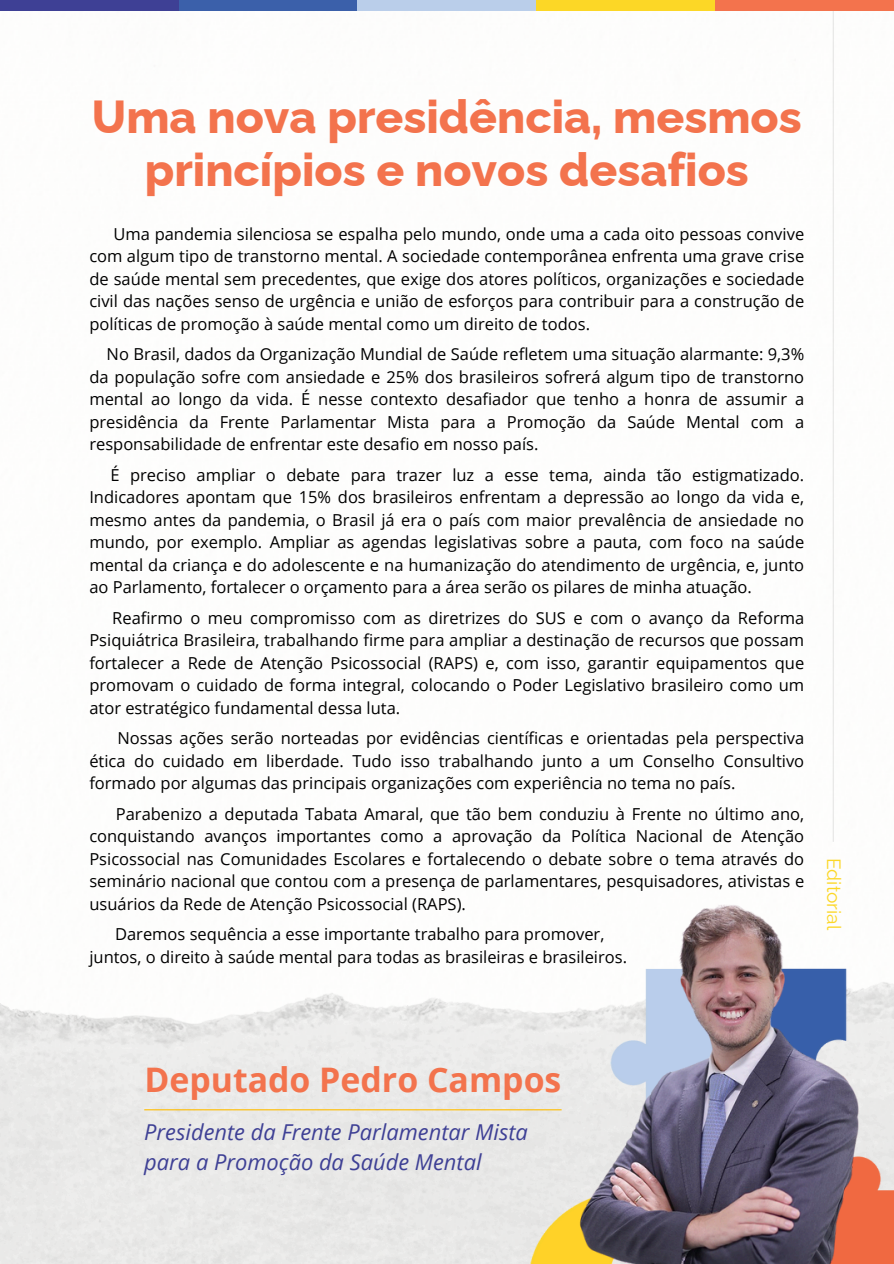
<style>
.page{position:relative;width:894px;height:1264px;background:#fff}
.page>*{position:absolute;margin:0;border:0;box-sizing:border-box;transform-origin:0 0}
.t1{font:800 46.2px/52.8px "Raleway";color:#f3734d;text-align:center}
.t2{font:700 33.75px "Open Sans";color:#f3734d}
.t3{font:italic 21.9px/29.5px "Open Sans";color:#3e4095}
.t4{font:19.2px "Raleway";color:#fcd726}
.t5{font:16.5px/22.5px "Open Sans";color:#000;text-align:justify}
</style>
<div class="page">
<img style="left:0;top:10px;width:893px;height:1253px">
<hr style="left:832px;top:0;width:1px;height:841px;background:#000">
<div style="left:0;top:0;width:179px;height:10px;background:#3e4095"></div>
<div style="left:179px;top:0;width:178px;height:10px;background:#3b60aa"></div>
<div style="left:357px;top:0;width:179px;height:10px;background:#baceea"></div>
<div style="left:536px;top:0;width:178px;height:10px;background:#fcd726"></div>
<div style="left:714px;top:0;width:179px;height:10px;background:#f3734d"></div>
<img style="left:523px;top:963px;width:38px;height:300px">
<img style="left:561px;top:875px;width:332px;height:388px">
<hr style="left:144px;top:1109px;width:417px;height:1px;background:#ffbc00">
<p class="t1" style="left:92px;top:90px;width:711px">Uma nova presidência, mesmos princípios e novos desafios</p>
<p class="t5" style="left:89px;top:222px;width:716px;text-indent:24px">Uma pandemia silenciosa se espalha pelo mundo, onde uma a cada oito pessoas convive com algum tipo de transtorno mental. A sociedade contemporânea enfrenta uma grave crise de saúde mental sem precedentes, que exige dos atores políticos, organizações e sociedade civil das nações senso de urgência e união de esforços para contribuir para a construção de políticas de promoção à saúde mental como um direito de todos.</p>
<p class="t5" style="left:89px;top:343px;width:716px;text-indent:17px">No Brasil, dados da Organização Mundial de Saúde refletem uma situação alarmante: 9,3% da população sofre com ansiedade e 25% dos brasileiros sofrerá algum tipo de transtorno mental ao longo da vida. É nesse contexto desafiador que tenho a honra de assumir a presidência da Frente Parlamentar Mista para a Promoção da Saúde Mental com a responsabilidade de enfrentar este desafio em nosso país.</p>
<p class="t5" style="left:89px;top:463px;width:716px;text-indent:21px">É preciso ampliar o debate para trazer luz a esse tema, ainda tão estigmatizado.<br>Indicadores apontam que 15% dos brasileiros enfrentam a depressão ao longo da vida e, mesmo antes da pandemia, o Brasil já era o país com maior prevalência de ansiedade no mundo, por exemplo. Ampliar as agendas legislativas sobre a pauta, com foco na saúde mental da criança e do adolescente e na humanização do atendimento de urgência, e, junto ao Parlamento, fortalecer o orçamento para a área serão os pilares de minha atuação.</p>
<p class="t5" style="left:89px;top:606px;width:716px;text-indent:23px">Reafirmo o meu compromisso com as diretrizes do SUS e com o avanço da Reforma Psiquiátrica Brasileira, trabalhando firme para ampliar a destinação de recursos que possam fortalecer a Rede de Atenção Psicossocial (RAPS) e, com isso, garantir equipamentos que promovam o cuidado de forma integral, colocando o Poder Legislativo brasileiro como um ator estratégico fundamental dessa luta.</p>
<p class="t5" style="left:89px;top:726px;width:716px;text-indent:28px">Nossas ações serão norteadas por evidências científicas e orientadas pela perspectiva ética do cuidado em liberdade. Tudo isso trabalhando junto a um Conselho Consultivo formado por algumas das principais organizações com experiência no tema no país.</p>
<p class="t5" style="left:89px;top:802px;width:716px;text-indent:26px">Parabenizo a deputada Tabata Amaral, que tão bem conduziu à Frente no último ano, conquistando avanços importantes como a aprovação da Política Nacional de Atenção Psicossocial nas Comunidades Escolares e fortalecendo o debate sobre o tema através do seminário nacional que contou com a presença de parlamentares, pesquisadores, ativistas e usuários da Rede de Atenção Psicossocial (RAPS).</p>
<p class="t5" style="left:115px;top:922px;width:490px">Daremos sequência a esse importante trabalho para promover,</p>
<p class="t5" style="left:89px;top:944px;width:539px">juntos, o direito à saúde mental para todas as brasileiras e brasileiros.</p>
<h2 class="t4" style="left:844px;top:857px;width:74px;rotate:90deg">Editorial</h2>
<p class="t2" style="left:144px;top:1055px;width:418px">Deputado Pedro Campos</p>
<p class="t3" style="left:144px;top:1116px;width:385px">Presidente da Frente Parlamentar Mista para a Promoção da Saúde Mental</p>
</div>
